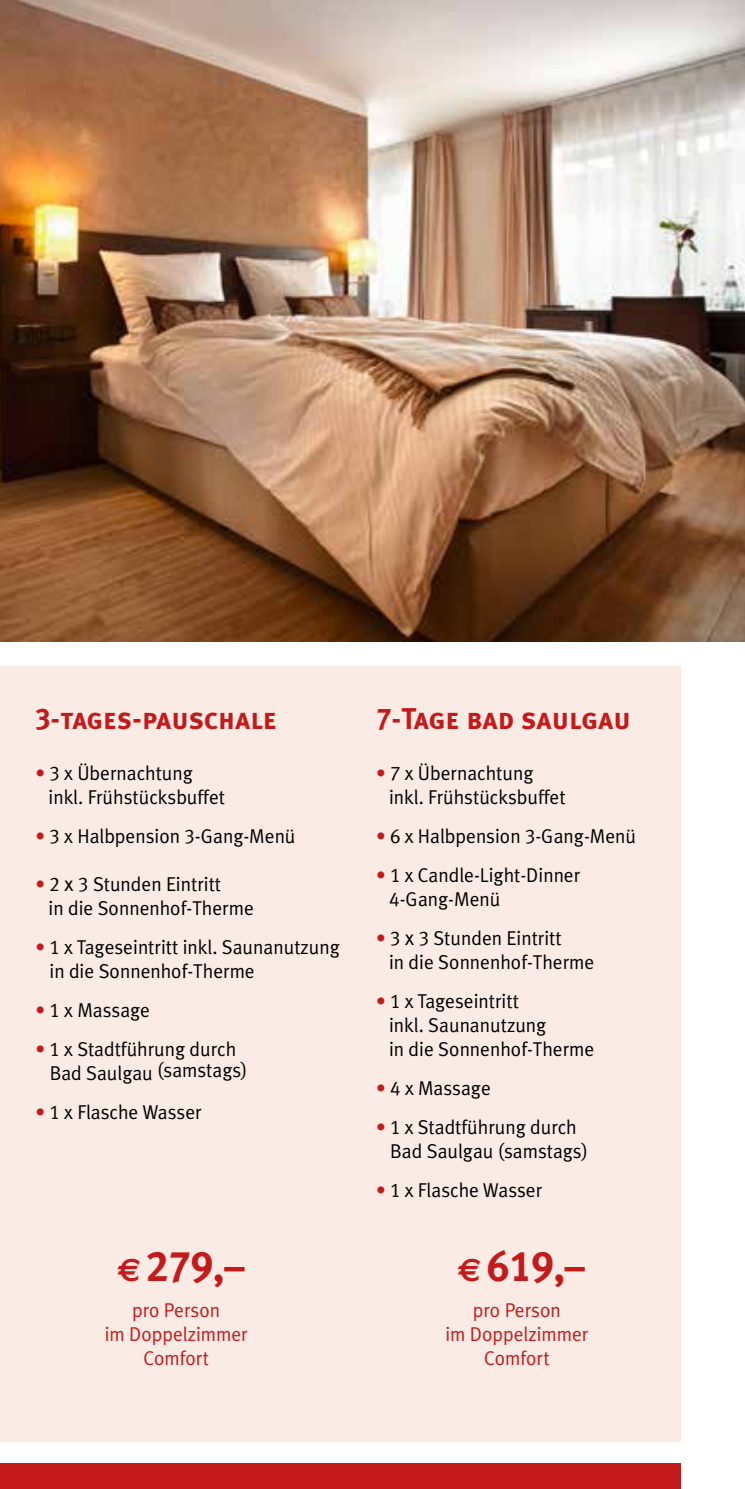
<style>
.page{position:relative;width:745px;height:1489px;background:#fff}
.page>*{position:absolute;margin:0;border:0;box-sizing:border-box;transform-origin:0 0}
.t1{font:43px "Meta Plus Bold Caps";color:#c51a1b}
.t2{font:30px "Meta Plus Bold Caps";color:#c51a1b;scale:.94 1}
.t3{font:30px "Meta Plus Bold Caps";color:#c51a1b}
.t4{font:20px/24px "Meta Plus Normal";color:#000}
.t5{font:20px/24px "Meta Plus Normal";color:#c51a1b;text-align:center}
.s1{color:#c51a1b}
.s2{font-family:"Meta Plus Normal Caps"}
.s3{font-family:"Euro Sans";font-weight:700;font-size:32.5px}
</style>
<div class="page">
<div style="left:0;top:1463px;width:680px;height:25px;background:#c51a1b"></div>
<div style="left:0;top:666px;width:680px;height:775px;background:#faebe4"></div>
<img style="left:0;top:0;width:744px;height:641px">
<h2 class="t2" style="left:35px;top:701px;width:258px">3-tages-pauschale</h2>
<p class="t4" style="left:49px;top:760px;width:178px;text-indent:-13px"><span class="s1">•</span> <span class="s2">3</span> x Übernachtung inkl. Frühstücksbuffet</p>
<p class="t4" style="left:35px;top:823px;width:261px"><span class="s1">•</span> <span class="s2">3</span> x Halbpension <span class="s2">3</span>-Gang-Menü</p>
<p class="t4" style="left:49px;top:871px;width:207px;text-indent:-13px"><span class="s1">•</span> <span class="s2">2 x 3</span> Stunden Eintritt<br>in die Sonnenhof-Therme</p>
<p class="t4" style="left:49px;top:934px;width:292px;text-indent:-14px"><span class="s1">•</span> <span class="s2">1</span> x Tageseintritt inkl. Saunanutzung in die Sonnenhof-Therme</p>
<p class="t4" style="left:35px;top:997px;width:116px"><span class="s1">•</span> <span class="s2">1</span> x Massage</p>
<p class="t4" style="left:50px;top:1037px;width:199px;line-height:22.8px;text-indent:-14px"><span class="s1">•</span> <span class="s2">1</span> x Stadtführung durch<br>Bad Saulgau (samstags)</p>
<p class="t4" style="left:35px;top:1099px;width:168px"><span class="s1">•</span> <span class="s2">1</span> x Flasche Wasser</p>
<h1 class="t1" style="left:117px;top:1241px;width:129px"><span class="s3">f</span> 279,–</h1>
<p class="t5" style="left:105px;top:1298px;width:144px">pro Person<br>im Doppelzimmer<br>Comfort</p>
<h2 class="t3" style="left:376px;top:701px;width:256px">7-Tage bad saulgau</h2>
<p class="t4" style="left:389px;top:760px;width:178px;text-indent:-13px"><span class="s1">•</span> <span class="s2">7</span> x Übernachtung inkl. Frühstücksbuffet</p>
<p class="t4" style="left:376px;top:823px;width:261px"><span class="s1">•</span> <span class="s2">6</span> x Halbpension <span class="s2">3</span>-Gang-Menü</p>
<p class="t4" style="left:389px;top:862px;width:192px;text-indent:-13px"><span class="s1">•</span> <span class="s2">1</span> x Candle-Light-Dinner<br><span class="s2">4</span>-Gang-Menü</p>
<p class="t4" style="left:389px;top:925px;width:207px;text-indent:-13px"><span class="s1">•</span> <span class="s2">3 x 3</span> Stunden Eintritt<br>in die Sonnenhof-Therme</p>
<p class="t4" style="left:389px;top:988px;width:207px;text-indent:-13px"><span class="s1">•</span> <span class="s2">1</span> x Tageseintritt<br>inkl. Saunanutzung<br>in die Sonnenhof-Therme</p>
<p class="t4" style="left:376px;top:1075px;width:116px"><span class="s1">•</span> <span class="s2">4</span> x Massage</p>
<p class="t4" style="left:390px;top:1114px;width:199px;text-indent:-14px"><span class="s1">•</span> <span class="s2">1</span> x Stadtführung durch<br>Bad Saulgau (samstags)</p>
<p class="t4" style="left:376px;top:1177px;width:168px"><span class="s1">•</span> <span class="s2">1</span> x Flasche Wasser</p>
<h1 class="t1" style="left:457px;top:1241px;width:129px"><span class="s3">f</span> 619,–</h1>
<p class="t5" style="left:445px;top:1298px;width:144px">pro Person<br>im Doppelzimmer<br>Comfort</p>
</div>
